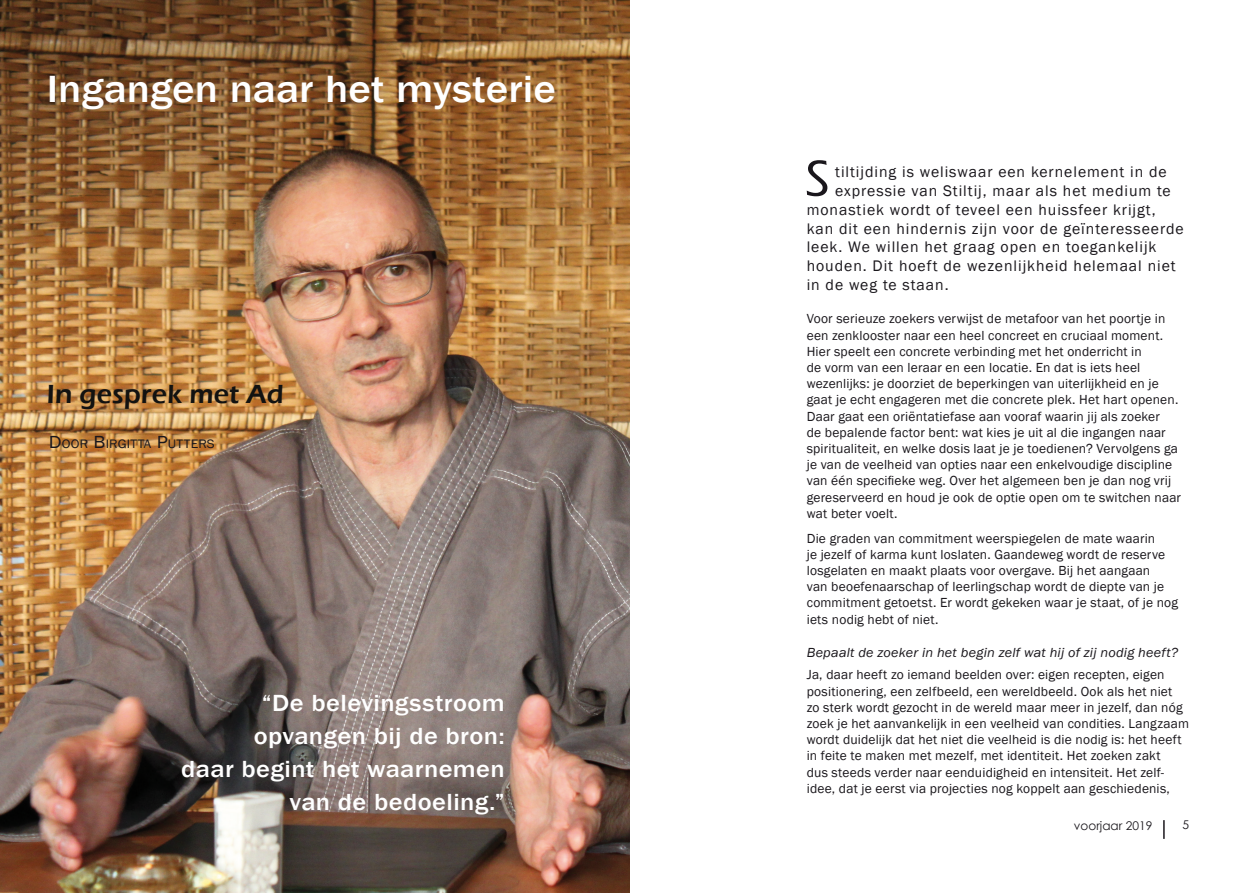
<style>
.page{position:relative;width:1259px;height:893px;background:#fff}
.page>*{position:absolute;margin:0;border:0;box-sizing:border-box;transform-origin:0 0}
.t1{font:500 52.5px "Eras ITC";color:#1a171c}
.t2{font:500 39px "Franklin Gothic";color:#fff;scale:1.1 1}
.t3{font:600 27px "Eras ITC";letter-spacing:.01em;color:#121211}
.t4{font:500 24px/33px "Franklin Gothic";letter-spacing:.015em;color:#fff;text-align:right;scale:1.1 1}
.t5{font:15.75px "Franklin Gothic";letter-spacing:.06em;color:#1a171c}
.t6{font:13.5px/16.2px "Franklin Gothic";letter-spacing:.015em;color:#1a171c}
.t7{font:italic 13.5px "Franklin Gothic";letter-spacing:.015em;color:#1a171c;scale:1.05 1}
.t8{font:12.6px "Franklin Gothic";letter-spacing:.01em;color:#1a171c;scale:1.1 1}
.t9{font:12px "Century Gothic";color:#1a171c}
.s1{font-size:18px}
</style>
<div class="page">
<svg style="left:1163px;top:820px;width:1px;height:19px"></svg>
<img style="left:0;top:0;width:629px;height:893px">
<h2 class="t2" style="left:47px;top:65px;width:464px">Ingangen naar het mysterie</h2>
<h3 class="t3" style="left:47px;top:379px;width:238px">In gesprek met Ad</h3>
<p class="t8" style="left:49px;top:436px;width:152px"><span class="s1">D</span>OOR <span class="s1">B</span>IRGITTA <span class="s1">P</span>UTTERS</p>
<h3 class="t4" style="left:181px;top:687px;width:296px">“De belevingsstroom opvangen bij de bron:<br>daar begint het waarnemen van de bedoeling.”</h3>
<h1 class="t1" style="left:805px;top:149px;width:26px">S</h1>
<p class="t5" style="left:835px;top:162px;width:333px">tiltijding is weliswaar een kernelement in de</p>
<p class="t5" style="left:835px;top:181px;width:337px">expressie van Stiltij, maar als het medium te</p>
<p class="t5" style="left:806px;top:200px;width:350px">monastiek wordt of teveel een huissfeer krijgt,</p>
<p class="t5" style="left:806px;top:218px;width:378px">kan dit een hindernis zijn voor de geïnteresseerde</p>
<p class="t5" style="left:806px;top:237px;width:351px">leek. We willen het graag open en toegankelijk</p>
<p class="t5" style="left:806px;top:256px;width:370px">houden. Dit hoeft de wezenlijkheid helemaal niet</p>
<p class="t5" style="left:806px;top:275px;width:143px">in de weg te staan.</p>
<p class="t6" style="left:806px;top:311px;width:376px">Voor serieuze zoekers verwijst de metafoor van het poortje in een zenklooster naar een heel concreet en cruciaal moment.<br>Hier speelt een concrete verbinding met het onderricht in<br>de vorm van een leraar en een locatie. En dat is iets heel wezenlijks: je doorziet de beperkingen van uiterlijkheid en je gaat je echt engageren met die concrete plek. Het hart openen.<br>Daar gaat een oriëntatiefase aan vooraf waarin jij als zoeker<br>de bepalende factor bent: wat kies je uit al die ingangen naar spiritualiteit, en welke dosis laat je je toedienen? Vervolgens ga je van de veelheid van opties naar een enkelvoudige discipline van één specifieke weg. Over het algemeen ben je dan nog vrij gereserveerd en houd je ook de optie open om te switchen naar wat beter voelt.</p>
<p class="t6" style="left:806px;top:530px;width:373px">Die graden van commitment weerspiegelen de mate waarin<br>je jezelf of karma kunt loslaten. Gaandeweg wordt de reserve losgelaten en maakt plaats voor overgave. Bij het aangaan<br>van beoefenaarschap of leerlingschap wordt de diepte van je commitment getoetst. Er wordt gekeken waar je staat, of je nog iets nodig hebt of niet.</p>
<p class="t7" style="left:806px;top:644px;width:355px">Bepaalt de zoeker in het begin zelf wat hij of zij nodig heeft?</p>
<p class="t6" style="left:806px;top:667px;width:384px">Ja, daar heeft zo iemand beelden over: eigen recepten, eigen positionering, een zelfbeeld, een wereldbeeld. Ook als het niet<br>zo sterk wordt gezocht in de wereld maar meer in jezelf, dan nóg zoek je het aanvankelijk in een veelheid van condities. Langzaam wordt duidelijk dat het niet die veelheid is die nodig is: het heeft in feite te maken met mezelf, met identiteit. Het zoeken zakt<br>dus steeds verder naar eenduidigheid en intensiteit. Het zelf&shy;idee, dat je eerst via projecties nog koppelt aan geschiedenis,</p>
<p class="t9" style="left:1074px;top:817px;width:80px">voorjaar 2019</p>
<p class="t9" style="left:1182px;top:816px;width:8px">5</p>
</div>
